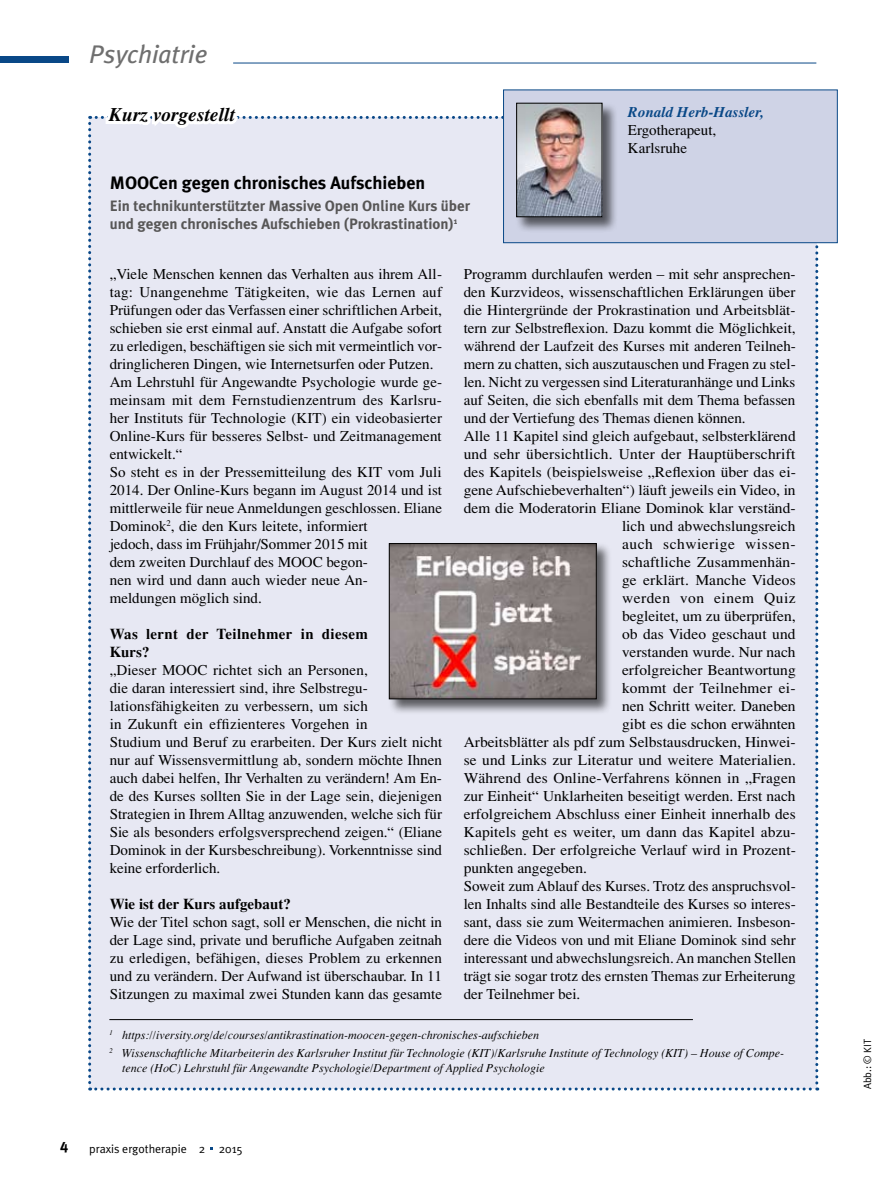
<style>
.page{position:relative;width:893px;height:1191px;background:#fff}
.page>*{position:absolute;margin:0;border:0;box-sizing:border-box;transform-origin:0 0}
.t1{font:italic 25.5px "Meta Plus";color:#6f6f6f}
.t2{font:italic 700 19.5px "Times";color:#000}
.t3{font:700 18px "Meta Plus";color:#000}
.t4{font:15px/18px "Times";color:#000}
.t5{font:700 15px/18px "Meta Plus";color:#575656}
.t6{font:15px "Times";letter-spacing:.035em;color:#000}
.t7{font:700 15px/18px "Times";letter-spacing:.025em;color:#000}
.t8{font:700 15px "Times";color:#000}
.t9{font:italic 700 15px "Times";color:#094887}
.t10{font:15px "Meta Plus Bold Caps";color:#000}
.t11{font:italic 12px/18px "Times";color:#000}
.t12{font:12px "Meta Plus Normal";color:#000}
.t13{font:10.5px "Meta Plus Normal";color:#000}
</style>
<div class="page">
<div style="left:0;top:57px;width:68px;height:6px;background:#094887"></div>
<div style="left:88px;top:62px;width:730px;height:1028px;background:#e7e8f3"></div>
<hr style="left:109px;top:1019px;width:584px;height:1px;background:#000">
<div style="left:503px;top:90px;width:334px;height:153px;background:#cfd3e6"></div>
<div style="left:503px;top:90px;width:335px;height:153px;border:1px solid #094887"></div>
<div style="left:515px;top:102px;width:103px;height:131px;background:#000;opacity:.6"></div>
<img style="left:518px;top:105px;width:82px;height:110px">
<div style="left:516px;top:103px;width:86px;height:114px;border:1px solid #000"></div>
<div style="left:388px;top:542px;width:224px;height:173px;background:#000;opacity:.6"></div>
<img style="left:391px;top:545px;width:203px;height:152px">
<div style="left:389px;top:543px;width:207px;height:156px;border:1px solid #000"></div>
<h1 class="t1" style="left:89px;top:39px;width:120px">Psychiatrie</h1>
<h2 class="t2" style="left:109px;top:104px;width:127px">Kurz vorgestellt</h2>
<p class="t9" style="left:628px;top:104px;width:137px">Ronald Herb-Hassler,</p>
<p class="t4" style="left:628px;top:121px;width:90px">Ergotherapeut,<br>Karlsruhe</p>
<p class="t3" style="left:110px;top:172px;width:317px">MOOCen gegen chronisches Aufschieben</p>
<p class="t5" style="left:110px;top:197px;width:362px">Ein technikunterstützter Massive Open Online Kurs über und gegen chronisches Aufschieben (Prokrastination)<sup>1</sup></p>
<p class="t4" style="left:110px;top:265px;width:334px">„Viele Menschen kennen das Verhalten aus ihrem All&shy;tag: Unangenehme Tätigkeiten, wie das Lernen auf Prüfungen oder das Verfassen einer schriftlichen Arbeit, schieben sie erst einmal auf. Anstatt die Aufgabe sofort zu erledigen, beschäftigen sie sich mit vermeintlich vor&shy;dringlicheren Dingen, wie Internetsurfen oder Putzen.<br>Am Lehrstuhl für Angewandte Psychologie wurde ge&shy;meinsam mit dem Fernstudienzentrum des Karlsru&shy;her Instituts für Technologie (KIT) ein videobasierter Online-Kurs für besseres Selbst- und Zeitmanagement entwickelt.“<br>So steht es in der Pressemitteilung des KIT vom Juli 2014. Der Online-Kurs begann im August 2014 und ist mittlerweile für neue Anmeldungen geschlossen. Eliane Dominok<sup>2</sup>, die den Kurs leitete, informiert<br>jedoch, dass im Frühjahr/Sommer 2015 mit<br>dem zweiten Durchlauf des MOOC begon-<br>nen wird und dann auch wieder neue An-<br>meldungen möglich sind.</p>
<p class="t7" style="left:110px;top:625px;width:260px">Was lernt der Teilnehmer in diesem<br>Kurs?</p>
<p class="t4" style="left:110px;top:661px;width:334px">„Dieser MOOC richtet sich an Personen,<br>die daran interessiert sind, ihre Selbstregu&shy;lationsfähigkeiten zu verbessern, um sich<br>in Zukunft ein effizienteres Vorgehen in<br>Studium und Beruf zu erarbeiten. Der Kurs zielt nicht nur auf Wissensvermittlung ab, sondern möchte Ihnen auch dabei helfen, Ihr Verhalten zu verändern! Am En&shy;de des Kurses sollten Sie in der Lage sein, diejenigen Strategien in Ihrem Alltag anzuwenden, welche sich für Sie als besonders erfolgsversprechend zeigen.“ (Eliane Dominok in der Kursbeschreibung). Vorkenntnisse sind keine erforderlich.</p>
<p class="t8" style="left:110px;top:895px;width:183px">Wie ist der Kurs aufgebaut?</p>
<p class="t4" style="left:110px;top:913px;width:334px;text-align:justify">Wie der Titel schon sagt, soll er Menschen, die nicht in der Lage sind, private und berufliche Aufgaben zeitnah zu erledigen, befähigen, dieses Problem zu erkennen und zu verändern. Der Aufwand ist überschaubar. In 11<br>Sitzungen zu maximal zwei Stunden kann das gesamte</p>
<p class="t4" style="left:464px;top:265px;width:333px">Programm durchlaufen werden – mit sehr ansprechen-</p>
<p class="t4" style="left:464px;top:283px;width:333px">den Kurzvideos, wissenschaftlichen Erklärungen über</p>
<p class="t4" style="left:464px;top:301px;width:333px">die Hintergründe der Prokrastination und Arbeitsblät-</p>
<p class="t4" style="left:464px;top:319px;width:333px">tern zur Selbstreflexion. Dazu kommt die Möglichkeit,</p>
<p class="t4" style="left:464px;top:337px;width:334px">während der Laufzeit des Kurses mit anderen Teilneh-</p>
<p class="t4" style="left:464px;top:355px;width:333px">mern zu chatten, sich auszutauschen und Fragen zu stel-</p>
<p class="t4" style="left:464px;top:373px;width:333px">len. Nicht zu vergessen sind Literaturanhänge und Links</p>
<p class="t4" style="left:464px;top:391px;width:333px">auf Seiten, die sich ebenfalls mit dem Thema befassen</p>
<p class="t4" style="left:464px;top:409px;width:283px">und der Vertiefung des Themas dienen können.</p>
<p class="t4" style="left:464px;top:427px;width:333px">Alle 11 Kapitel sind gleich aufgebaut, selbsterklärend</p>
<p class="t4" style="left:464px;top:445px;width:333px">und sehr übersichtlich. Unter der Hauptüberschrift</p>
<p class="t4" style="left:464px;top:463px;width:334px">des Kapitels (beispielsweise „Reflexion über das ei-</p>
<p class="t4" style="left:464px;top:481px;width:333px">gene Aufschiebeverhalten“) läuft jeweils ein Video, in</p>
<p class="t4" style="left:464px;top:499px;width:333px">dem die Moderatorin Eliane Dominok klar verständ-</p>
<p class="t4" style="left:622px;top:517px;width:175px">lich und abwechslungsreich</p>
<p class="t6" style="left:622px;top:536px;width:175px">auch schwierige wissen-</p>
<p class="t4" style="left:622px;top:553px;width:175px">schaftliche Zusammenhän-</p>
<p class="t4" style="left:622px;top:571px;width:175px">ge erklärt. Manche Videos</p>
<p class="t6" style="left:622px;top:590px;width:175px">werden von einem Quiz</p>
<p class="t4" style="left:622px;top:607px;width:175px">begleitet, um zu überprüfen,</p>
<p class="t4" style="left:622px;top:625px;width:175px">ob das Video geschaut und</p>
<p class="t4" style="left:622px;top:643px;width:175px">verstanden wurde. Nur nach</p>
<p class="t4" style="left:622px;top:661px;width:175px">erfolgreicher Beantwortung</p>
<p class="t4" style="left:622px;top:679px;width:175px">kommt der Teilnehmer ei-</p>
<p class="t4" style="left:622px;top:697px;width:175px">nen Schritt weiter. Daneben</p>
<p class="t4" style="left:622px;top:715px;width:175px">gibt es die schon erwähnten</p>
<p class="t4" style="left:464px;top:733px;width:333px">Arbeitsblätter als pdf zum Selbstausdrucken, Hinwei-</p>
<p class="t4" style="left:464px;top:751px;width:334px">se und Links zur Literatur und weitere Materialien.</p>
<p class="t4" style="left:464px;top:769px;width:334px">Während des Online-Verfahrens können in „Fragen</p>
<p class="t4" style="left:464px;top:787px;width:333px">zur Einheit“ Unklarheiten beseitigt werden. Erst nach</p>
<p class="t4" style="left:464px;top:805px;width:334px">erfolgreichem Abschluss einer Einheit innerhalb des</p>
<p class="t4" style="left:464px;top:823px;width:333px">Kapitels geht es weiter, um dann das Kapitel abzu-</p>
<p class="t4" style="left:464px;top:841px;width:334px">schließen. Der erfolgreiche Verlauf wird in Prozent-</p>
<p class="t4" style="left:464px;top:859px;width:125px">punkten angegeben.</p>
<p class="t4" style="left:464px;top:877px;width:333px">Soweit zum Ablauf des Kurses. Trotz des anspruchsvol-</p>
<p class="t4" style="left:464px;top:895px;width:333px">len Inhalts sind alle Bestandteile des Kurses so interes-</p>
<p class="t4" style="left:464px;top:913px;width:333px">sant, dass sie zum Weitermachen animieren. Insbeson-</p>
<p class="t4" style="left:464px;top:931px;width:333px">dere die Videos von und mit Eliane Dominok sind sehr</p>
<p class="t4" style="left:464px;top:949px;width:334px">interessant und abwechslungsreich. An manchen Stellen</p>
<p class="t4" style="left:464px;top:967px;width:333px">trägt sie sogar trotz des ernsten Themas zur Erheiterung</p>
<p class="t4" style="left:464px;top:985px;width:118px">der Teilnehmer bei.</p>
<p class="t11" style="left:109px;top:1026px;width:676px"><sup>1</sup> https://iversity.org/de/courses/antikrastination-moocen-gegen-chronisches-aufschieben<br><sup>2</sup> Wissenschaftliche Mitarbeiterin des Karlsruher Institut für Technologie (KIT)/Karlsruhe Institute of Technology (KIT) – House of Compe-</p>
<p class="t11" style="left:122px;top:1058px;width:424px">tence (HoC) Lehrstuhl für Angewandte Psychologie/Department of Applied Psychologie</p>
<p class="t10" style="left:60px;top:1138px;width:10px">4</p>
<p class="t12" style="left:89px;top:1141px;width:155px">praxis ergotherapie 2 2015</p>
<p class="t13" style="left:861px;top:1089px;width:52px;rotate:-90deg">Abb.: © KIT</p>
</div>
